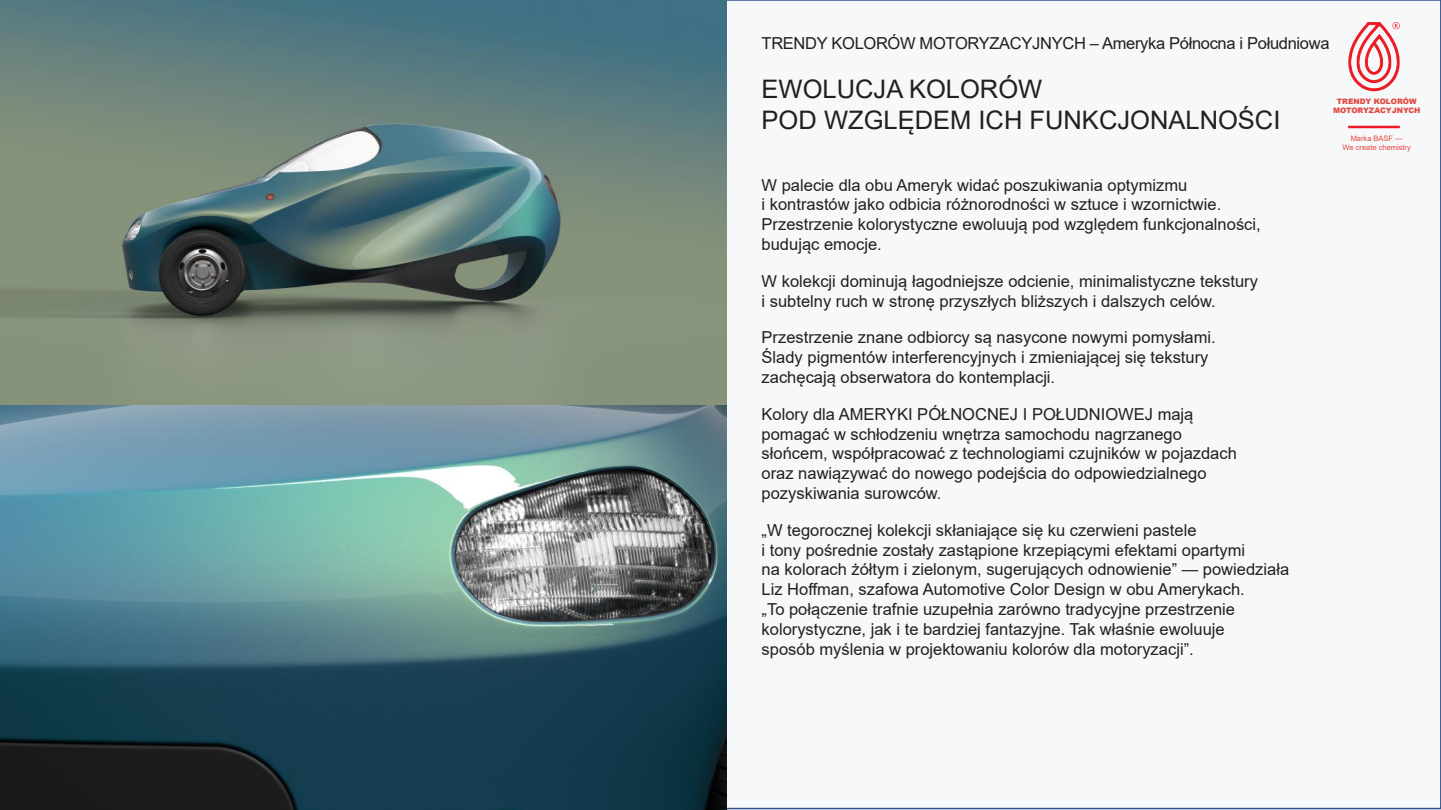
<style>
.page{position:relative;width:1441px;height:810px;background:#fff}
.page>*{position:absolute;margin:0;border:0;box-sizing:border-box;transform-origin:0 0}
.t1{font:25.5px/30.6px "Arial";color:#231f20}
.t2{font:16.5px/19.8px "Arial";color:#231f20}
.t3{font:16.5px "Arial";letter-spacing:-.02em;color:#231f20}
.t4{font:900 7.5px/9px "Arial";color:#e34840;text-align:center}
.t5{font:7.5px/9px "Arial";color:#e34840;text-align:center}
</style>
<div class="page">
<div style="left:0;top:0;width:1440px;height:809px;background:#f7f8f9"></div>
<img style="left:1348px;top:22px;width:52px;height:107px">
<img style="left:0;top:0;width:726px;height:405px">
<svg style="left:0;top:405px;width:726px;height:405px;background:#4d717b"></svg>
<p class="t3" style="left:761px;top:31px;width:569px">TRENDY KOLORÓW MOTORYZACYJNYCH – Ameryka Północna i Południowa</p>
<p class="t1" style="left:761px;top:74px;width:520px">EWOLUCJA KOLORÓW<br>POD WZGLĘDEM ICH FUNKCJONALNOŚCI</p>
<p class="t4" style="left:1332px;top:97px;width:89px">TRENDY KOLORÓW<br>MOTORYZACYJNYCH</p>
<p class="t5" style="left:1342px;top:134px;width:70px">Marka BASF —<br>We create chemistry</p>
<p class="t2" style="left:761px;top:175px;width:500px">W palecie dla obu Ameryk widać poszukiwania optymizmu<br>i kontrastów jako odbicia różnorodności w sztuce i wzornictwie.<br>Przestrzenie kolorystyczne ewoluują pod względem funkcjonalności, budując emocje.</p>
<p class="t2" style="left:761px;top:271px;width:498px">W kolekcji dominują łagodniejsze odcienie, minimalistyczne tekstury i subtelny ruch w stronę przyszłych bliższych i dalszych celów.</p>
<p class="t2" style="left:761px;top:328px;width:455px">Przestrzenie znane odbiorcy są nasycone nowymi pomysłami.<br>Ślady pigmentów interferencyjnych i zmieniającej się tekstury zachęcają obserwatora do kontemplacji.</p>
<p class="t2" style="left:761px;top:404px;width:476px">Kolory dla AMERYKI PÓŁNOCNEJ I POŁUDNIOWEJ mają pomagać w schłodzeniu wnętrza samochodu nagrzanego słońcem, współpracować z technologiami czujników w pojazdach oraz nawiązywać do nowego podejścia do odpowiedzialnego pozyskiwania surowców.</p>
<p class="t2" style="left:761px;top:520px;width:529px">„W tegorocznej kolekcji skłaniające się ku czerwieni pastele<br>i tony pośrednie zostały zastąpione krzepiącymi efektami opartymi<br>na kolorach żółtym i zielonym, sugerujących odnowienie” — powiedziała Liz Hoffman, szafowa Automotive Color Design w obu Amerykach.<br>„To połączenie trafnie uzupełnia zarówno tradycyjne przestrzenie kolorystyczne, jak i te bardziej fantazyjne. Tak właśnie ewoluuje<br>sposób myślenia w projektowaniu kolorów dla motoryzacji”.</p>
</div>
